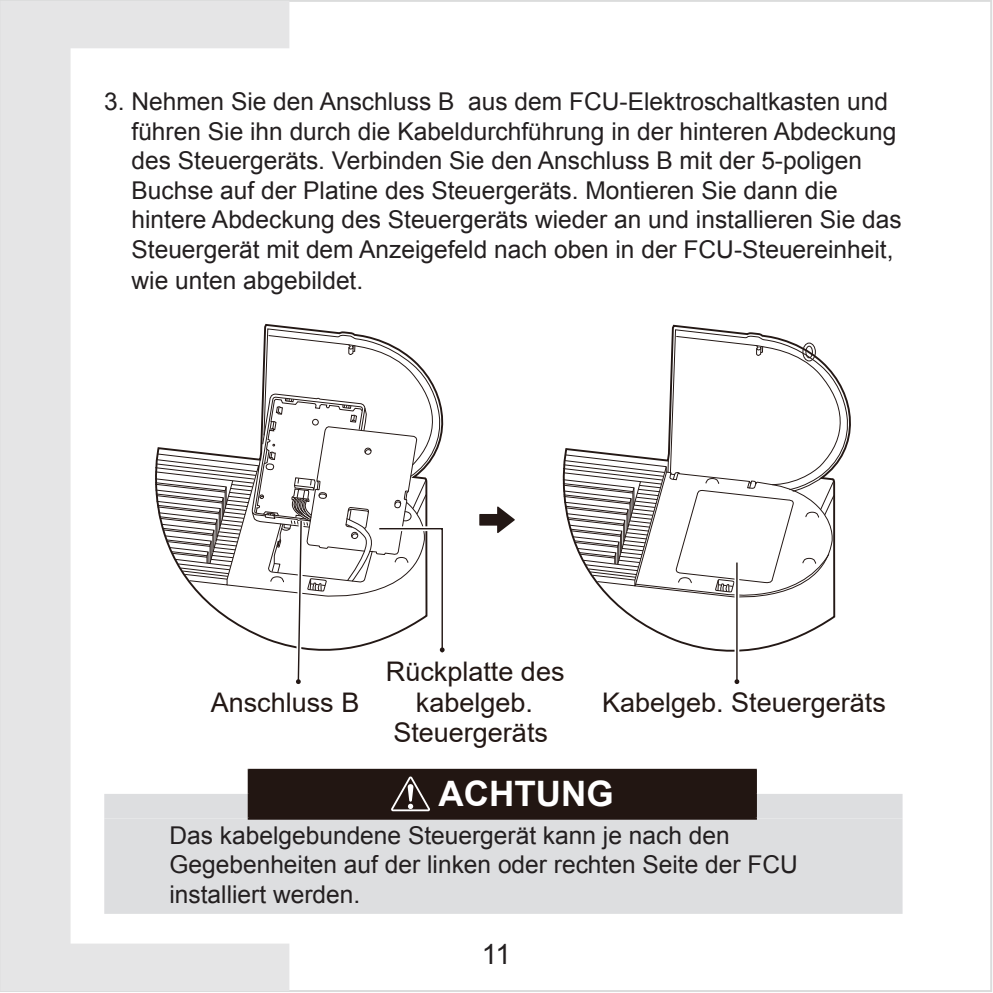
<style>
.page{position:relative;width:993px;height:993px;background:#fff}
.page>*{position:absolute;margin:0;border:0;box-sizing:border-box;transform-origin:0 0}
.t1{font:700 35px "Arial";color:#fff}
.t2{font:28px "Arial";color:#231f20}
.t3{font:26.95px/30.4px "Arial";color:#231815;text-align:center}
.正文{font:24.5px/29.8px "Arial";color:#231f20}
</style>
<div class="page">
<svg style="left:0;top:1px;width:289px;height:989px"></svg>
<svg style="left:479px;top:506px;width:35px;height:27px"></svg>
<svg style="left:129px;top:323px;width:173px;height:342px"></svg>
<svg style="left:562px;top:324px;width:289px;height:328px"></svg>
<div style="left:734px;top:562px;width:5px;height:117px;background:#6f6866"></div>
<svg style="left:734px;top:679px;width:5px;height:4px"></svg>
<svg style="left:154px;top:328px;width:291px;height:357px"></svg>
<hr style="left:735px;top:562px;width:2px;height:117px;background:#231815">
<div style="left:249px;top:769px;width:506px;height:49px;background:#221612"></div>
<div style="left:104px;top:793px;width:143px;height:25px;background:#dddee0"></div>
<div style="left:756px;top:793px;width:146px;height:25px;background:#dddee0"></div>
<div style="left:104px;top:818px;width:798px;height:95px;background:#dddee0"></div>
<hr style="left:247px;top:816px;width:509px;height:3px;background:#221612">
<hr style="left:247px;top:768px;width:509px;height:1px;background:#221612">
<hr style="left:247px;top:769px;width:3px;height:24px;background:#221612">
<hr style="left:754px;top:769px;width:2px;height:24px;background:#221612">
<hr style="left:247px;top:793px;width:3px;height:23px;background:#221612">
<hr style="left:754px;top:793px;width:2px;height:23px;background:#221612">
<svg style="left:391px;top:776px;width:39px;height:34px"></svg>
<p class="正文" style="left:131px;top:87px;width:771px;text-indent:-27px">3. Nehmen Sie den Anschluss B aus dem FCU-Elektroschaltkasten und führen Sie ihn durch die Kabeldurchführung in der hinteren Abdeckung des Steuergeräts. Verbinden Sie den Anschluss B mit der 5-poligen Buchse auf der Platine des Steuergeräts. Montieren Sie dann die hintere Abdeckung des Steuergeräts wieder an und installieren Sie das Steuergerät mit dem Anzeigefeld nach oben in der FCU-Steuereinheit, wie unten abgebildet.</p>
<p class="t3" style="left:211px;top:686px;width:150px">Anschluss B</p>
<p class="t3" style="left:385px;top:656px;width:180px">Rückplatte des kabelgeb.<br>Steuergeräts</p>
<p class="t3" style="left:601px;top:686px;width:285px">Kabelgeb. Steuergeräts</p>
<p class="t1" style="left:438px;top:770px;width:176px">ACHTUNG</p>
<p class="正文" style="left:169px;top:820px;width:629px">Das kabelgebundene Steuergerät kann je nach den<br>Gegebenheiten auf der linken oder rechten Seite der FCU installiert werden.</p>
<p class="t2" style="left:481px;top:935px;width:31px">11</p>
</div>
